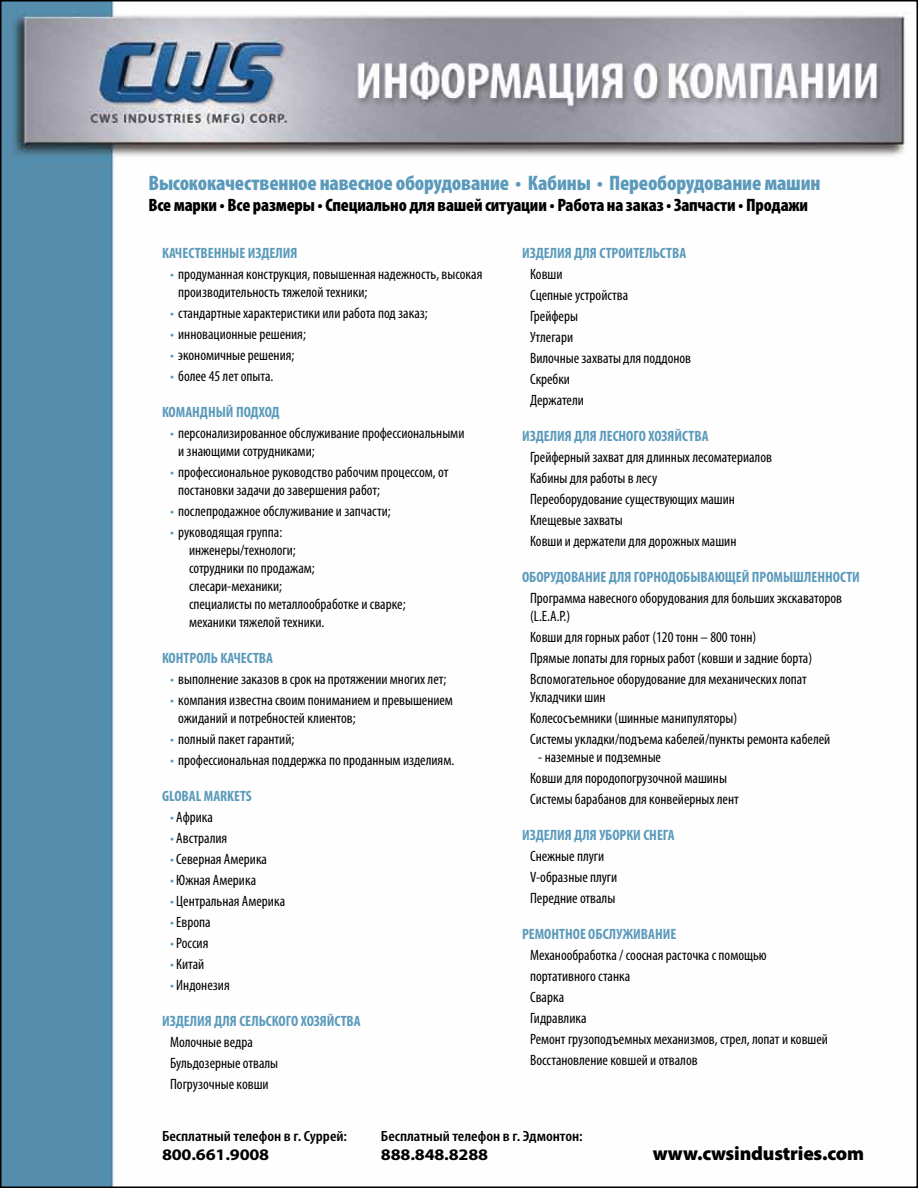
<style>
.page{position:relative;width:918px;height:1188px;background:#fff}
.page>*{position:absolute;margin:0;border:0;box-sizing:border-box;transform-origin:0 0}
.t1{font:900 condensed 21px "Myriad Pro";letter-spacing:-.01em;color:#5b9abb}
.t2{font:900 19.5px "Myriad Pro";letter-spacing:-.01em;color:#000}
.t3{font:900 condensed 18px "Myriad Pro";letter-spacing:-.01em;color:#000}
.t4{font:700 16.2px "Myriad Pro";letter-spacing:-.01em;color:#000;scale:1.11 1}
.t5{font:condensed 15px/21px "Myriad Pro";color:#000}
.t6{font:700 condensed 15px "Myriad Pro";color:#5b9abb}
.t7{font:600 condensed 14.85px "Myriad Pro";color:#000;scale:1.11 1}
.s1{color:#5b9abb}
</style>
<div class="page">
<img style="left:3px;top:3px;width:908px;height:1182px">
<h1 class="t1" style="left:148px;top:171px;width:673px">Высококачественное навесное оборудование • Кабины • Переоборудование машин</h1>
<p class="t3" style="left:148px;top:195px;width:661px">Все марки • Все размеры • Специально для вашей ситуации • Работа на заказ • Запчасти • Продажи</p>
<p class="t6" style="left:162px;top:244px;width:137px">КАЧЕСТВЕННЫЕ ИЗДЕЛИЯ</p>
<p class="t5" style="left:178px;top:265px;width:306px;line-height:18px;text-indent:-8px"><span class="s1">•</span> продуманная конструкция, повышенная надежность, высокая производительность тяжелой техники;</p>
<p class="t5" style="left:170px;top:303px;width:259px"><span class="s1">•</span> стандартные характеристики или работа под заказ;</p>
<p class="t5" style="left:170px;top:324px;width:137px"><span class="s1">•</span> инновационные решения;</p>
<p class="t5" style="left:170px;top:345px;width:126px"><span class="s1">•</span> экономичные решения;</p>
<p class="t5" style="left:170px;top:366px;width:105px"><span class="s1">•</span> более 45 лет опыта.</p>
<p class="t6" style="left:162px;top:403px;width:119px">КОМАНДНЫЙ ПОДХОД</p>
<p class="t5" style="left:178px;top:424px;width:288px;line-height:18px;text-indent:-8px"><span class="s1">•</span> персонализированное обслуживание профессиональными и знающими сотрудниками;</p>
<p class="t5" style="left:178px;top:463px;width:272px;line-height:18px;text-indent:-8px"><span class="s1">•</span> профессиональное руководство рабочим процессом, от постановки задачи до завершения работ;</p>
<p class="t5" style="left:170px;top:501px;width:222px"><span class="s1">•</span> послепродажное обслуживание и запчасти;</p>
<p class="t5" style="left:189px;top:523px;width:218px;line-height:18px;text-indent:-19px"><span class="s1">•</span> руководящая группа:<br>инженеры/технологи;<br>сотрудники по продажам; слесари-механики;<br>специалисты по металлообработке и сварке; механики тяжелой техники.</p>
<p class="t6" style="left:162px;top:649px;width:113px">КОНТРОЛЬ КАЧЕСТВА</p>
<p class="t5" style="left:170px;top:669px;width:278px"><span class="s1">•</span> выполнение заказов в срок на протяжении многих лет;</p>
<p class="t5" style="left:178px;top:691px;width:276px;line-height:18px;text-indent:-8px"><span class="s1">•</span> компания известна своим пониманием и превышением ожиданий и потребностей клиентов;</p>
<p class="t5" style="left:170px;top:729px;width:126px"><span class="s1">•</span> полный пакет гарантий;</p>
<p class="t5" style="left:170px;top:750px;width:286px"><span class="s1">•</span> профессиональная поддержка по проданным изделиям.</p>
<p class="t6" style="left:162px;top:787px;width:91px">GLOBAL MARKETS</p>
<p class="t5" style="left:170px;top:807px;width:44px"><span class="s1">•</span> Африка</p>
<p class="t5" style="left:170px;top:828px;width:59px"><span class="s1">•</span> Австралия</p>
<p class="t5" style="left:170px;top:849px;width:99px"><span class="s1">•</span> Северная Америка</p>
<p class="t5" style="left:170px;top:870px;width:88px"><span class="s1">•</span> Южная Америка</p>
<p class="t5" style="left:170px;top:891px;width:117px"><span class="s1">•</span> Центральная Америка</p>
<p class="t5" style="left:170px;top:912px;width:42px"><span class="s1">•</span> Европа</p>
<p class="t5" style="left:170px;top:933px;width:40px"><span class="s1">•</span> Россия</p>
<p class="t5" style="left:170px;top:954px;width:36px"><span class="s1">•</span> Китай</p>
<p class="t5" style="left:170px;top:975px;width:61px"><span class="s1">•</span> Индонезия</p>
<p class="t6" style="left:162px;top:1012px;width:200px">ИЗДЕЛИЯ ДЛЯ СЕЛЬСКОГО ХОЗЯЙСТВА</p>
<p class="t5" style="left:170px;top:1032px;width:110px">Молочные ведра<br>Бульдозерные отвалы<br>Погрузочные ковши</p>
<p class="t6" style="left:522px;top:244px;width:166px">ИЗДЕЛИЯ ДЛЯ СТРОИТЕЛЬСТВА</p>
<p class="t5" style="left:530px;top:264px;width:163px">Ковши<br>Сцепные устройства<br>Грейферы<br>Утлегари<br>Вилочные захваты для поддонов<br>Скребки<br>Держатели</p>
<p class="t6" style="left:522px;top:427px;width:188px">ИЗДЕЛИЯ ДЛЯ ЛЕСНОГО ХОЗЯЙСТВА</p>
<p class="t5" style="left:530px;top:447px;width:243px">Грейферный захват для длинных лесоматериалов<br>Кабины для работы в лесу<br>Переоборудование существующих машин<br>Клещевые захваты<br>Ковши и держатели для дорожных машин</p>
<p class="t6" style="left:522px;top:568px;width:339px">ОБОРУДОВАНИЕ ДЛЯ ГОРНОДОБЫВАЮЩЕЙ ПРОМЫШЛЕННОСТИ</p>
<p class="t5" style="left:530px;top:589px;width:314px;line-height:18px">Программа навесного оборудования для больших экскаваторов (L.E.A.P.)</p>
<p class="t5" style="left:530px;top:627px;width:284px">Ковши для горных работ (120 тонн – 800 тонн)<br>Прямые лопаты для горных работ (ковши и задние борта)<br>Вспомогательное оборудование для механических лопат</p>
<p class="t5" style="left:530px;top:687px;width:302px">Укладчики шин<br>Колесосъемники (шинные манипуляторы)<br>Системы укладки/подъема кабелей/пункты ремонта кабелей</p>
<p class="t5" style="left:530px;top:747px;width:210px;text-indent:8px">- наземные и подземные<br>Ковши для породопогрузочной машины<br>Системы барабанов для конвейерных лент</p>
<p class="t6" style="left:522px;top:826px;width:154px">ИЗДЕЛИЯ ДЛЯ УБОРКИ СНЕГА</p>
<p class="t5" style="left:530px;top:846px;width:89px">Снежные плуги<br>V-образные плуги<br>Передние отвалы</p>
<p class="t6" style="left:522px;top:925px;width:156px">РЕМОНТНОЕ ОБСЛУЖИВАНИЕ</p>
<p class="t5" style="left:530px;top:945px;width:299px">Механообработка / соосная расточка с помощью портативного станка<br>Сварка<br>Гидравлика<br>Ремонт грузоподъемных механизмов, стрел, лопат и ковшей<br>Восстановление ковшей и отвалов</p>
<p class="t7" style="left:162px;top:1127px;width:168px">Бесплатный телефон в г. Суррей:</p>
<p class="t4" style="left:162px;top:1146px;width:98px">800.661.9008</p>
<p class="t7" style="left:381px;top:1127px;width:183px">Бесплатный телефон в г. Эдмонтон:</p>
<p class="t4" style="left:381px;top:1146px;width:98px">888.848.8288</p>
<h2 class="t2" style="left:653px;top:1142px;width:213px">www.cwsindustries.com</h2>
</div>
